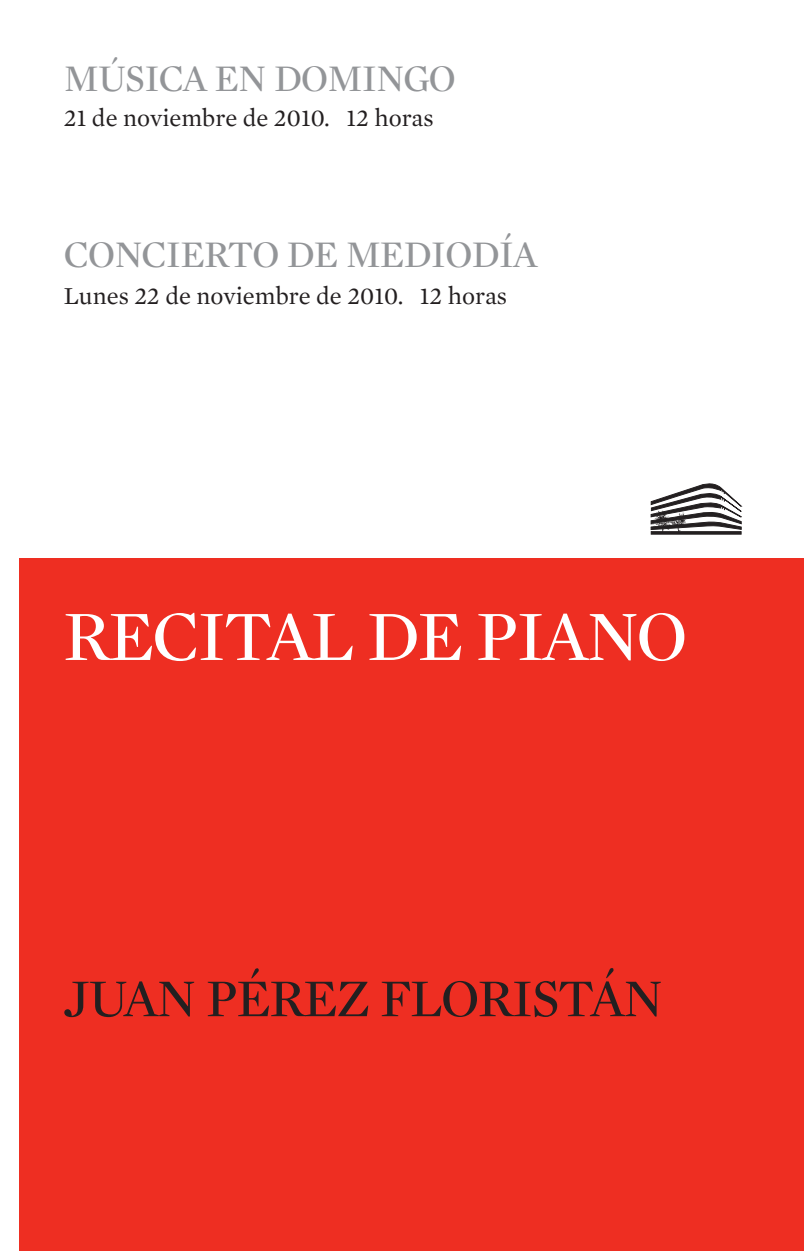
<style>
.page{position:relative;width:804px;height:1251px;background:#fff}
.page>*{position:absolute;margin:0;border:0;box-sizing:border-box;transform-origin:0 0}
.t1{font:72px "Mercury Display";letter-spacing:-.03em;color:#fff}
.t2{font:54px "Mercury Display";letter-spacing:-.03em;color:#231f20}
.t3{font:38.25px "Mercury Display";letter-spacing:-.02em;color:#939598}
.t4{font:24.75px "Mercury Text G1";color:#231f20}
</style>
<div class="page">
<div style="left:19px;top:558px;width:785px;height:692px;background:#ee2e22"></div>
<svg style="left:651px;top:483px;width:90px;height:51px"></svg>
<img style="left:650px;top:506px;width:38px;height:29px">
<p class="t3" style="left:64px;top:54px;width:393px">MÚSICA EN DOMINGO</p>
<p class="t4" style="left:64px;top:102px;width:371px">21 de noviembre de 2010. 12 horas</p>
<p class="t3" style="left:64px;top:230px;width:475px">CONCIERTO DE MEDIODÍA</p>
<p class="t4" style="left:64px;top:280px;width:445px">Lunes 22 de noviembre de 2010. 12 horas</p>
<p class="t1" style="left:63px;top:590px;width:626px">RECITAL DE PIANO</p>
<p class="t2" style="left:63px;top:964px;width:601px">JUAN PÉREZ FLORISTÁN</p>
</div>
